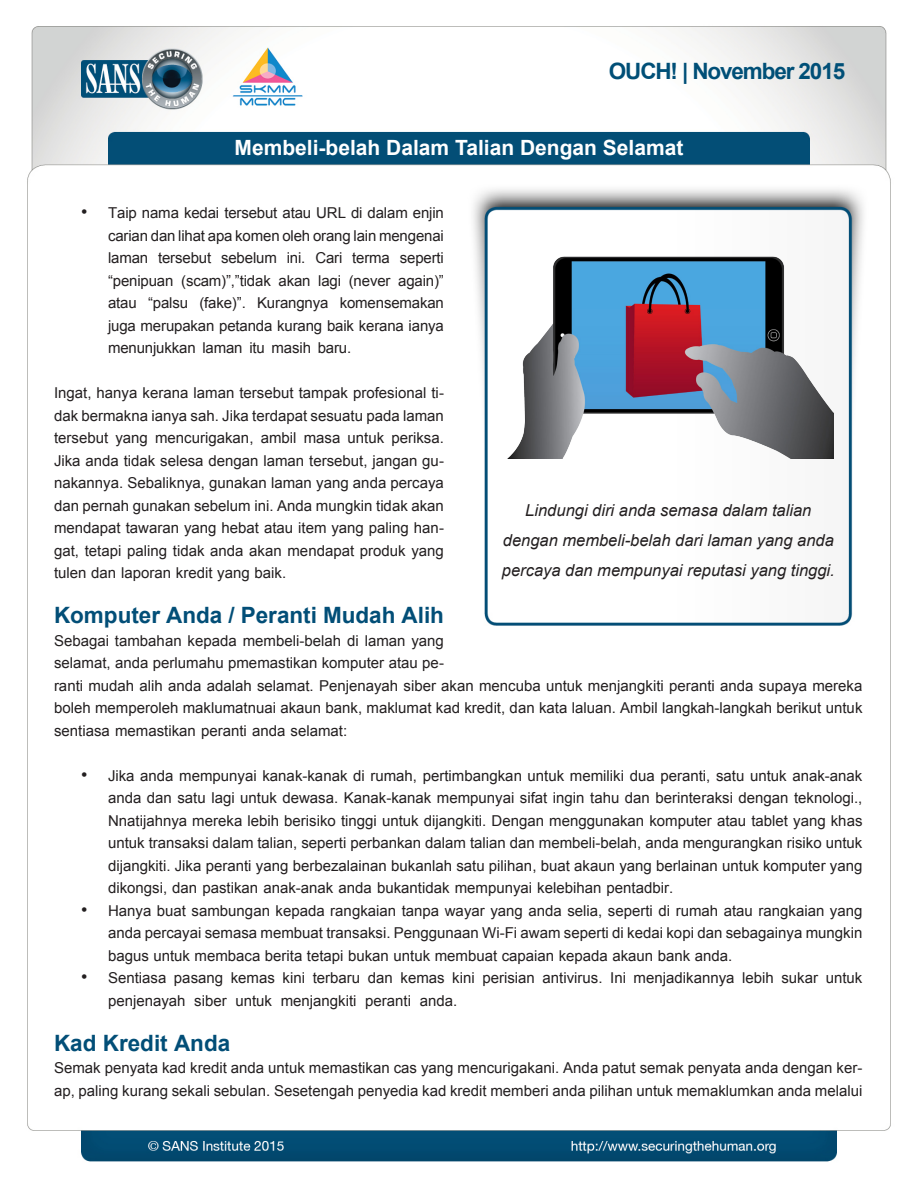
<style>
.page{position:relative;width:918px;height:1188px;background:#fff}
.page>*{position:absolute;margin:0;border:0;box-sizing:border-box;transform-origin:0 0}
.MainText{font:700 22.5px "Arial";color:#024e77}
.t1{font:700 22.5px "Arial";letter-spacing:-.05em;color:#004f77}
.t2{font:700 21px "Arial";color:#fff}
.t3{font:18px "Arial";color:#231f20}
.t4{font:italic 16.5px/30px "Arial";color:#231f20;text-align:center}
.MainText-2{font:15px/22.5px "Arial";color:#231f20}
</style>
<div class="page">
<img style="left:27px;top:26px;width:864px;height:1136px">
<img style="left:503px;top:211px;width:331px;height:248px">
<h1 class="t1" style="left:609px;top:56px;width:238px">OUCH! | November 2015</h1>
<p class="t3" style="left:81px;top:200px;width:8px">•</p>
<h2 class="t2" style="left:235px;top:134px;width:450px">Membeli-belah Dalam Talian Dengan Selamat</h2>
<p class="MainText-2" style="left:108px;top:202px;width:337px">Taip nama kedai tersebut atau URL di dalam enjin</p>
<p class="MainText-2" style="left:108px;top:224px;width:337px;text-align:right">carian dan lihat apa komen oleh orang lain mengenai seperti</p>
<p class="MainText-2" style="left:315px;top:247px;width:29px">Cari</p>
<p class="MainText-2" style="left:108px;top:247px;width:42px">laman</p>
<p class="MainText-2" style="left:158px;top:247px;width:55px">tersebut</p>
<p class="MainText-2" style="left:221px;top:247px;width:57px">sebelum</p>
<p class="MainText-2" style="left:287px;top:247px;width:20px">ini.</p>
<p class="MainText-2" style="left:352px;top:247px;width:39px">terma</p>
<p class="MainText-2" style="left:108px;top:269px;width:67px">“penipuan</p>
<p class="MainText-2" style="left:181px;top:269px;width:91px">(scam)” ”, tidak</p>
<p class="MainText-2" style="left:279px;top:269px;width:34px">akan</p>
<p class="MainText-2" style="left:318px;top:269px;width:24px">lagi</p>
<p class="MainText-2" style="left:349px;top:269px;width:43px">(never</p>
<p class="MainText-2" style="left:398px;top:269px;width:47px">again “(</p>
<p class="MainText-2" style="left:148px;top:292px;width:42px">“palsu</p>
<p class="MainText-2" style="left:199px;top:292px;width:48px">(fake)”.</p>
<p class="MainText-2" style="left:257px;top:292px;width:73px">Kurangnya</p>
<p class="MainText-2" style="left:340px;top:292px;width:106px">komensemakan</p>
<p class="MainText-2" style="left:108px;top:292px;width:337px">atau<br>juga merupakan petanda kurang baik kerana ianya menunjukkan laman itu masih baru.</p>
<p class="MainText-2" style="left:54px;top:382px;width:391px">Ingat, hanya kerana laman tersebut tampak profesional -t i</p>
<p class="MainText-2" style="left:391px;top:427px;width:54px">periksa.</p>
<p class="MainText-2" style="left:54px;top:404px;width:391px">dak bermakna ianya sah. Jika terdapat sesuatu pada laman</p>
<p class="MainText-2" style="left:54px;top:427px;width:56px">tersebut</p>
<p class="MainText-2" style="left:54px;top:472px;width:391px">nakannya. Sebaliknya, gunakan laman yang anda percaya</p>
<p class="MainText-2" style="left:155px;top:427px;width:100px">mencurigakan,</p>
<p class="MainText-2" style="left:261px;top:427px;width:37px">ambil</p>
<p class="MainText-2" style="left:348px;top:427px;width:38px">untuk</p>
<p class="MainText-2" style="left:115px;top:427px;width:34px">yang</p>
<p class="MainText-2" style="left:304px;top:427px;width:38px">masa</p>
<p class="MainText-2" style="left:54px;top:449px;width:391px">Jika anda tidak selesa dengan laman tersebut, jangan gu-</p>
<p class="MainText-2" style="left:54px;top:494px;width:391px">dan pernah gunakan sebelum ini. Anda mungkin tidak akan</p>
<p class="MainText-2" style="left:54px;top:539px;width:391px">gat, tetapi paling tidak anda akan mendapat produk yang</p>
<p class="t4" style="left:502px;top:495px;width:334px">Lindungi diri anda semasa dalam talian dengan membeli-belah dari laman yang anda percaya dan mempunyai reputasi yang tinggi.</p>
<p class="MainText-2" style="left:54px;top:517px;width:391px">mendapat tawaran yang hebat atau item yang paling han-</p>
<p class="MainText-2" style="left:54px;top:562px;width:234px">tulen dan laporan kredit yang baik.</p>
<p class="MainText" style="left:54px;top:600px;width:392px">Komputer Anda / Peranti Mudah Alih</p>
<p class="MainText-2" style="left:54px;top:629px;width:391px">Sebagai tambahan kepada membeli-belah di laman yang</p>
<p class="MainText-2" style="left:54px;top:674px;width:810px">ranti mudah alih anda adalah selamat. Penjenayah siber akan mencuba untuk menjangkiti peranti anda supaya mereka</p>
<p class="MainText-2" style="left:54px;top:652px;width:391px">selamat, anda perlumahu pmemastikan komputer atau pe-</p>
<p class="MainText-2" style="left:54px;top:697px;width:810px">boleh memperoleh maklumatnuai akaun bank, maklumat kad kredit, dan kata laluan. Ambil langkah-langkah berikut untuk sentiasa memastikan peranti anda selamat:</p>
<p class="MainText-2" style="left:108px;top:764px;width:756px">Jika anda mempunyai kanak-kanak di rumah, pertimbangkan untuk memiliki dua peranti, satu untuk anak-anak</p>
<p class="t3" style="left:81px;top:763px;width:8px">•</p>
<p class="t3" style="left:81px;top:898px;width:8px">•</p>
<p class="t3" style="left:81px;top:965px;width:8px">•</p>
<p class="MainText-2" style="left:108px;top:787px;width:756px;text-align:justify">anda dan satu lagi untuk dewasa. Kanak-kanak mempunyai sifat ingin tahu dan berinteraksi dengan teknologi., Nnatijahnya mereka lebih berisiko tinggi untuk dijangkiti. Dengan menggunakan komputer atau tablet yang khas untuk transaksi dalam talian, seperti perbankan dalam talian dan membeli-belah, anda mengurangkan risiko untuk dijangkiti. Jika peranti yang berbezalainan bukanlah satu pilihan, buat akaun yang berlainan untuk komputer yang dikongsi, dan pastikan anak-anak anda bukantidak mempunyai kelebihan pentadbir.</p>
<p class="MainText-2" style="left:108px;top:899px;width:756px">Hanya buat sambungan kepada rangkaian tanpa wayar yang anda selia, seperti di rumah atau rangkaian yang</p>
<p class="MainText-2" style="left:108px;top:922px;width:756px">anda percayai semasa membuat transaksi. Penggunaan Wi-Fi awam seperti di kedai kopi dan sebagainya mungkin bagus untuk membaca berita tetapi bukan untuk membuat capaian kepada akaun bank anda.</p>
<p class="MainText-2" style="left:826px;top:967px;width:38px">untuk</p>
<p class="MainText-2" style="left:108px;top:967px;width:60px">Sentiasa</p>
<p class="MainText-2" style="left:231px;top:967px;width:46px">kemas</p>
<p class="MainText-2" style="left:283px;top:967px;width:24px">kini</p>
<p class="MainText-2" style="left:313px;top:967px;width:49px">terbaru</p>
<p class="MainText-2" style="left:368px;top:967px;width:27px">dan</p>
<p class="MainText-2" style="left:401px;top:967px;width:46px">kemas</p>
<p class="MainText-2" style="left:452px;top:967px;width:24px">kini</p>
<p class="MainText-2" style="left:482px;top:967px;width:54px">perisian</p>
<p class="MainText-2" style="left:543px;top:967px;width:62px">antivirus.</p>
<p class="MainText-2" style="left:610px;top:967px;width:17px">Ini</p>
<p class="MainText-2" style="left:634px;top:967px;width:102px">menjadikannya</p>
<p class="MainText-2" style="left:742px;top:967px;width:33px">lebih</p>
<p class="MainText-2" style="left:781px;top:967px;width:38px">sukar</p>
<p class="MainText-2" style="left:174px;top:967px;width:51px">pasang</p>
<p class="MainText-2" style="left:108px;top:989px;width:79px">penjenayah</p>
<p class="MainText" style="left:54px;top:1028px;width:178px">Kad Kredit Anda</p>
<p class="MainText-2" style="left:54px;top:1079px;width:810px">ap, paling kurang sekali sebulan. Sesetengah penyedia kad kredit memberi anda pilihan untuk memaklumkan anda melalui</p>
<p class="MainText-2" style="left:194px;top:989px;width:34px">siber</p>
<p class="MainText-2" style="left:235px;top:989px;width:38px">untuk</p>
<p class="MainText-2" style="left:281px;top:989px;width:77px">menjangkiti</p>
<p class="MainText-2" style="left:365px;top:989px;width:47px">peranti</p>
<p class="MainText-2" style="left:420px;top:989px;width:39px">anda.</p>
<p class="MainText-2" style="left:54px;top:1057px;width:810px">Semak penyata kad kredit anda untuk memastikan cas yang mencurigakani. Anda patut semak penyata anda dengan ker-</p>
</div>
